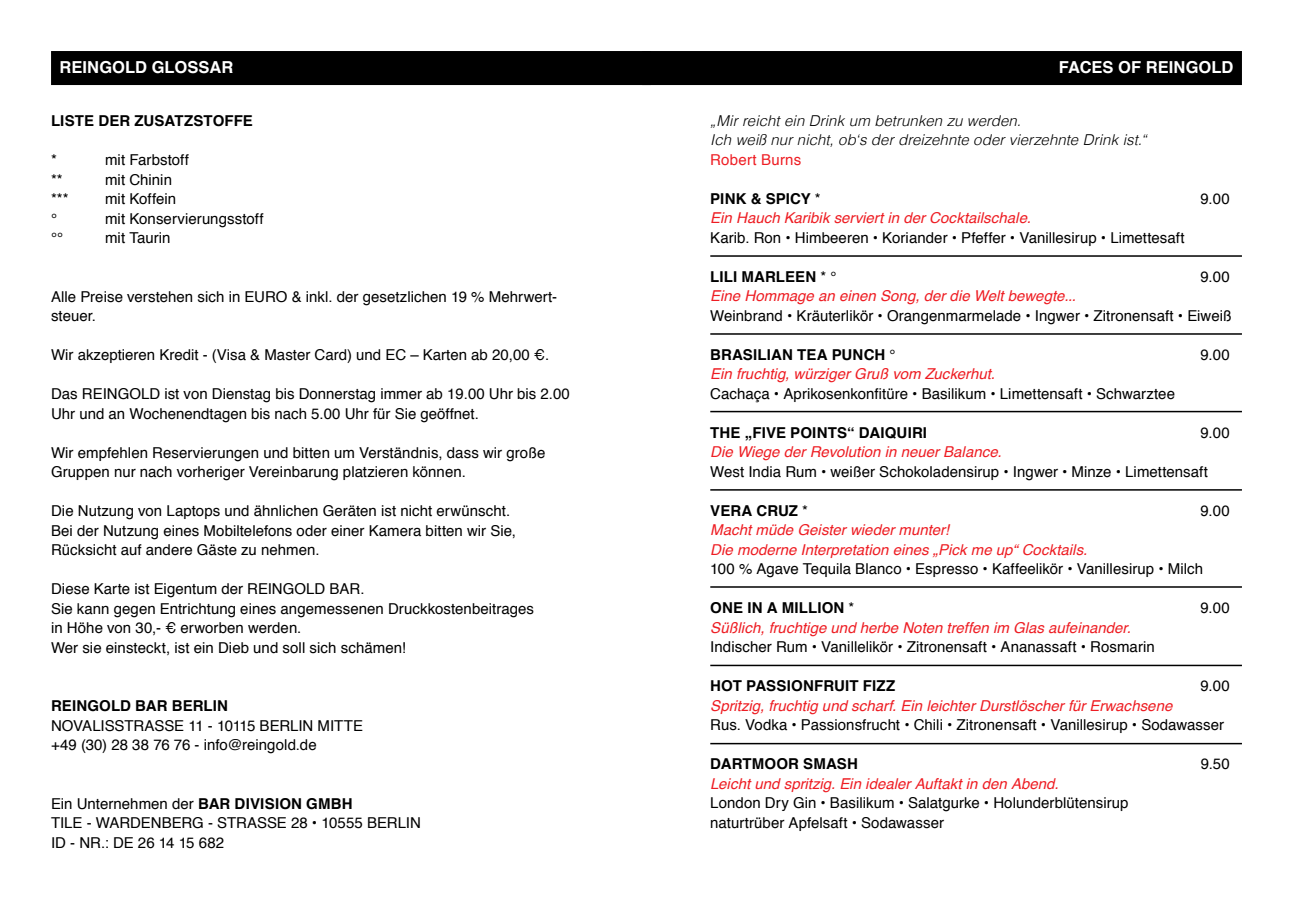
<style>
.page{position:relative;width:1293px;height:910px;background:#fff}
.page>*{position:absolute;margin:0;border:0;box-sizing:border-box;transform-origin:0 0}
.t1{font:700 16.5px "Helvetica";color:#fff}
.t2{font:15px/19.5px "Helvetica";color:#000}
.t3{font:italic 15px "Helvetica";color:#ee1d23}
.t4{font:700 15px "Helvetica";letter-spacing:.01em;color:#000}
.t5{font:italic 300 15px "Helvetica";letter-spacing:.005em;color:#000}
.t6{font:15px "Helvetica";letter-spacing:.015em;color:#ee1d23}
.s1{font-weight:700}
.s2{font-weight:400}
</style>
<div class="page">
<hr style="left:710px;top:255px;width:532px;height:2px;background:#000">
<hr style="left:710px;top:333px;width:532px;height:2px;background:#000">
<hr style="left:710px;top:411px;width:532px;height:1px;background:#000">
<hr style="left:710px;top:489px;width:532px;height:2px;background:#000">
<hr style="left:710px;top:586px;width:532px;height:2px;background:#000">
<hr style="left:710px;top:665px;width:532px;height:1px;background:#000">
<hr style="left:710px;top:743px;width:532px;height:1px;background:#000">
<div style="left:51px;top:51px;width:1191px;height:34px;background:#000"></div>
<p class="t1" style="left:60px;top:54px;width:175px">REINGOLD GLOSSAR</p>
<p class="t4" style="left:51px;top:109px;width:203px">LISTE DER ZUSATZSTOFFE</p>
<p class="t2" style="left:51px;top:150px;width:7px">*</p>
<p class="t2" style="left:105px;top:150px;width:85px">mit Farbstoff</p>
<p class="t2" style="left:51px;top:170px;width:13px">**</p>
<p class="t2" style="left:105px;top:170px;width:68px">mit Chinin</p>
<p class="t2" style="left:51px;top:189px;width:19px">***</p>
<p class="t2" style="left:105px;top:189px;width:73px">mit Koffein</p>
<p class="t2" style="left:51px;top:209px;width:7px">°</p>
<p class="t2" style="left:105px;top:209px;width:160px">mit Konservierungsstoff</p>
<p class="t2" style="left:51px;top:228px;width:13px">°°</p>
<p class="t2" style="left:105px;top:228px;width:67px">mit Taurin</p>
<p class="t2" style="left:51px;top:287px;width:508px">Alle Preise verstehen sich in EURO &amp; inkl. der gesetzlichen 19 % Mehrwert&shy;steuer.</p>
<p class="t2" style="left:51px;top:345px;width:500px">Wir akzeptieren Kredit - (Visa &amp; Master Card) und EC – Karten ab 20,00 €.</p>
<p class="t2" style="left:51px;top:384px;width:520px">Das REINGOLD ist von Dienstag bis Donnerstag immer ab 19.00 Uhr bis 2.00<br>Uhr und an Wochenendtagen bis nach 5.00 Uhr für Sie geöffnet.</p>
<p class="t2" style="left:51px;top:443px;width:496px">Wir empfehlen Reservierungen und bitten um Verständnis, dass wir große<br>Gruppen nur nach vorheriger Vereinbarung platzieren können.</p>
<p class="t2" style="left:51px;top:501px;width:461px">Die Nutzung von Laptops und ähnlichen Geräten ist nicht erwünscht.</p>
<p class="t2" style="left:51px;top:521px;width:466px">Bei der Nutzung eines Mobiltelefons oder einer Kamera bitten wir Sie,</p>
<p class="t2" style="left:51px;top:540px;width:270px">Rücksicht auf andere Gäste zu nehmen.</p>
<p class="t2" style="left:51px;top:579px;width:315px">Diese Karte ist Eigentum der REINGOLD BAR.</p>
<p class="t2" style="left:51px;top:599px;width:484px">Sie kann gegen Entrichtung eines angemessenen Druckkostenbeitrages</p>
<p class="t2" style="left:51px;top:618px;width:252px">in Höhe von 30,- € erworben werden.</p>
<p class="t2" style="left:51px;top:638px;width:356px">Wer sie einsteckt, ist ein Dieb und soll sich schämen!</p>
<p class="t4" style="left:51px;top:694px;width:179px">REINGOLD BAR BERLIN</p>
<p class="t2" style="left:51px;top:716px;width:313px">NOVALISSTRASSE 11 - 10115 BERLIN MITTE</p>
<p class="t2" style="left:51px;top:735px;width:267px">+49 (30) 28 38 76 76 - info@reingold.de</p>
<p class="t2" style="left:51px;top:794px;width:303px">Ein Unternehmen der <span class="s1">BAR DIVISION GMBH</span></p>
<p class="t2" style="left:51px;top:813px;width:371px">TILE - WARDENBERG - STRASSE 28 • 10555 BERLIN</p>
<p class="t2" style="left:51px;top:833px;width:174px">ID - NR.: DE 26 14 15 682</p>
<p class="t1" style="left:1059px;top:54px;width:176px">FACES OF REINGOLD</p>
<p class="t5" style="left:710px;top:109px;width:312px">„Mir reicht ein Drink um betrunken zu werden.</p>
<p class="t5" style="left:710px;top:128px;width:438px">Ich weiß nur nicht, ob‘s der dreizehnte oder vierzehnte Drink ist.“</p>
<p class="t6" style="left:710px;top:148px;width:92px">Robert Burns</p>
<p class="t4" style="left:710px;top:186px;width:112px">PINK &amp; SPICY <span class="s2">*</span></p>
<p class="t2" style="left:1200px;top:189px;width:31px">9.00</p>
<p class="t3" style="left:710px;top:206px;width:322px">Ein Hauch Karibik serviert in der Cocktailschale.</p>
<p class="t2" style="left:710px;top:228px;width:473px">Karib. Ron • Himbeeren • Koriander • Pfeffer • Vanillesirup • Limettesaft￼</p>
<p class="t4" style="left:710px;top:264px;width:128px">LILI MARLEEN <span class="s2">* °</span></p>
<p class="t2" style="left:1200px;top:267px;width:31px">9.00</p>
<p class="t3" style="left:710px;top:284px;width:367px">Eine Hommage an einen Song, der die Welt bewegte...</p>
<p class="t2" style="left:710px;top:306px;width:523px">Weinbrand • Kräuterlikör • Orangenmarmelade • Ingwer • Zitronensaft • Eiweiß</p>
<p class="t4" style="left:710px;top:342px;width:187px">BRASILIAN TEA PUNCH <span class="s2">°</span></p>
<p class="t2" style="left:1200px;top:345px;width:31px">9.00</p>
<p class="t3" style="left:710px;top:362px;width:286px">Ein fruchtig, würziger Gruß vom Zuckerhut.</p>
<p class="t2" style="left:710px;top:384px;width:461px">Cachaça • Aprikosenkonfitüre • Basilikum • Limettensaft • Schwarztee￼</p>
<p class="t4" style="left:710px;top:420px;width:218px">THE „FIVE POINTS“ DAIQUIRI</p>
<p class="t2" style="left:1200px;top:423px;width:31px">9.00</p>
<p class="t3" style="left:710px;top:440px;width:293px">Die Wiege der Revolution in neuer Balance.</p>
<p class="t2" style="left:710px;top:462px;width:499px">West India Rum • weißer Schokoladensirup • Ingwer • Minze • Limettensaft</p>
<p class="t4" style="left:710px;top:498px;width:99px">VERA CRUZ <span class="s2">*</span></p>
<p class="t2" style="left:1200px;top:501px;width:31px">9.00</p>
<p class="t3" style="left:710px;top:518px;width:240px">Macht müde Geister wieder munter!</p>
<p class="t3" style="left:710px;top:538px;width:378px">Die moderne Interpretation eines „Pick me up“ Cocktails.</p>
<p class="t2" style="left:710px;top:560px;width:494px">100 % Agave Tequila Blanco • Espresso • Kaffeelikör • Vanillesirup • Milch</p>
<p class="t4" style="left:710px;top:596px;width:146px">ONE IN A MILLION <span class="s2">*</span></p>
<p class="t2" style="left:1200px;top:599px;width:31px">9.00</p>
<p class="t3" style="left:710px;top:616px;width:422px">Süßlich, fruchtige und herbe Noten treffen im Glas aufeinander.</p>
<p class="t2" style="left:710px;top:638px;width:446px">Indischer Rum • Vanillelikör • Zitronensaft • Ananassaft • Rosmarin</p>
<p class="t4" style="left:710px;top:674px;width:186px">HOT PASSIONFRUIT FIZZ</p>
<p class="t2" style="left:1200px;top:677px;width:31px">9.00</p>
<p class="t3" style="left:710px;top:694px;width:463px">Spritzig, fruchtig und scharf. Ein leichter Durstlöscher für Erwachsene</p>
<p class="t2" style="left:710px;top:716px;width:515px">Rus. Vodka • Passionsfrucht • Chili • Zitronensaft • Vanillesirup • Sodawasser</p>
<p class="t4" style="left:710px;top:752px;width:149px">DARTMOOR SMASH</p>
<p class="t2" style="left:1200px;top:755px;width:30px">9.50</p>
<p class="t3" style="left:710px;top:772px;width:350px">Leicht und spritzig. Ein idealer Auftakt in den Abend.</p>
<p class="t2" style="left:710px;top:794px;width:420px">London Dry Gin • Basilikum • Salatgurke • Holunderblütensirup</p>
<p class="t2" style="left:710px;top:813px;width:235px">naturtrüber Apfelsaft • Sodawasser</p>
</div>
